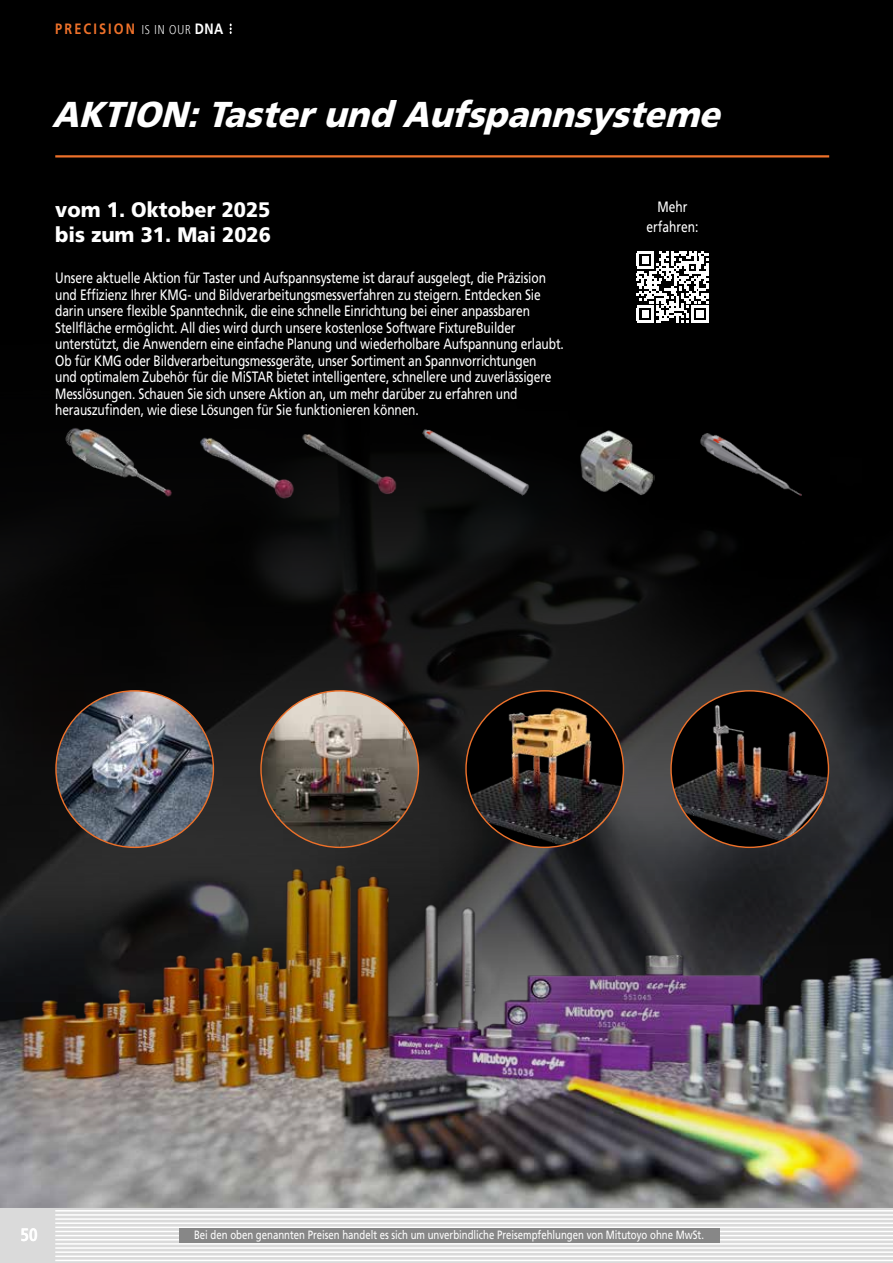
<style>
.page{position:relative;width:893px;height:1263px;background:#fff}
.page>*{position:absolute;margin:0;border:0;box-sizing:border-box;transform-origin:0 0}
.t1{font:italic 900 36px "Mitutoyo Frutiger";color:#fff}
.t2{font:900 21px/25.2px "Mitutoyo Frutiger";color:#fff}
.t3{font:700 18px "Mitutoyo Frutiger";color:#fff}
.t4{font:15px/16.5px "Mitutoyo Frutiger";letter-spacing:-.01em;color:#fff;text-align:center}
.t5{font:700 15px "Mitutoyo Frutiger";letter-spacing:.14em;color:#ee712a}
.t6{font:12px "Mitutoyo Frutiger";color:#fff}
.s1{font-weight:300;font-size:12.75px;color:#fff}
.s2{color:#fff}
</style>
<div class="page">
<div style="left:0;top:1208px;width:55px;height:55px;background:#dadada"></div>
<div style="left:55px;top:1208px;width:838px;height:55px;background:#dadada"></div>
<hr style="left:55px;top:1210px;width:838px;height:1px;background:#fff">
<hr style="left:55px;top:1214px;width:838px;height:2px;background:#fff">
<hr style="left:55px;top:1218px;width:838px;height:2px;background:#fff">
<hr style="left:55px;top:1222px;width:838px;height:2px;background:#fff">
<hr style="left:55px;top:1226px;width:838px;height:2px;background:#fff">
<hr style="left:55px;top:1231px;width:838px;height:1px;background:#fff">
<hr style="left:55px;top:1235px;width:838px;height:1px;background:#fff">
<hr style="left:55px;top:1239px;width:838px;height:1px;background:#fff">
<hr style="left:55px;top:1243px;width:838px;height:1px;background:#fff">
<hr style="left:55px;top:1247px;width:838px;height:2px;background:#fff">
<hr style="left:55px;top:1251px;width:838px;height:2px;background:#fff">
<hr style="left:55px;top:1255px;width:838px;height:2px;background:#fff">
<hr style="left:55px;top:1260px;width:838px;height:1px;background:#fff">
<div style="left:179px;top:1229px;width:540px;height:14px;background:#878787"></div>
<div style="left:0;top:0;width:893px;height:155px;background:#000"></div>
<img style="left:0;top:157px;width:893px;height:1051px">
<svg style="left:637px;top:251px;width:72px;height:72px"></svg>
<img style="left:261px;top:691px;width:157px;height:156px">
<img style="left:56px;top:691px;width:157px;height:156px">
<img style="left:466px;top:691px;width:157px;height:156px">
<img style="left:671px;top:691px;width:157px;height:156px">
<img style="left:55px;top:422px;width:122px;height:80px">
<img style="left:414px;top:422px;width:122px;height:80px">
<img style="left:579px;top:428px;width:76px;height:68px">
<img style="left:194px;top:420px;width:106px;height:84px">
<img style="left:295px;top:424px;width:106px;height:76px">
<img style="left:689px;top:418px;width:119px;height:88px">
<hr style="left:55px;top:155px;width:774px;height:2px;background:#ee712a">
<svg style="left:230px;top:24px;width:2px;height:10px"></svg>
<p class="t5" style="left:55px;top:20px;width:170px">PRECISION <span class="s1">IS IN OUR</span> <span class="s2">DNA</span></p>
<h1 class="t1" style="left:52px;top:93px;width:681px">AKTION:Tasterund Aufspannsysteme</h1>
<h2 class="t2" style="left:55px;top:197px;width:217px">vom 1. Oktober 2025 bis zum 31. Mai 2026</h2>
<p class="t4" style="left:646px;top:197px;width:54px;line-height:19.5px">Mehr erfahren:</p>
<p class="t4" style="left:55px;top:270px;width:510px;text-align:left">Unsere aktuelle Aktion für Taster und Aufspannsysteme ist darauf ausgelegt, die Präzision und Effizienz Ihrer KMG- und Bildverarbeitungsmessverfahren zu steigern. Entdecken Sie darin unsere flexible Spanntechnik, die eine schnelle Einrichtung bei einer anpassbaren Stellfläche ermöglicht. All dies wird durch unsere kostenlose Software FixtureBuilder unterstützt, die Anwendern eine einfache Planung und wiederholbare Aufspannung erlaubt.<br>Ob für KMG oder Bildverarbeitungsmessgeräte, unser Sortiment an Spannvorrichtungen<br>und optimalem Zubehör für die MiSTAR bietet intelligentere, schnellere und zuverlässigere Messlösungen. Schauen Sie sich unsere Aktion an, um mehr darüber zu erfahren und herauszufinden, wie diese Lösungen für Sie funktionieren können.</p>
<p class="t3" style="left:21px;top:1224px;width:19px">50</p>
<p class="t6" style="left:194px;top:1227px;width:511px">Bei den oben genannten Preisen handelt es sich um unverbindliche Preisempfehlungen von Mitutoyo ohne MwSt.</p>
</div>
